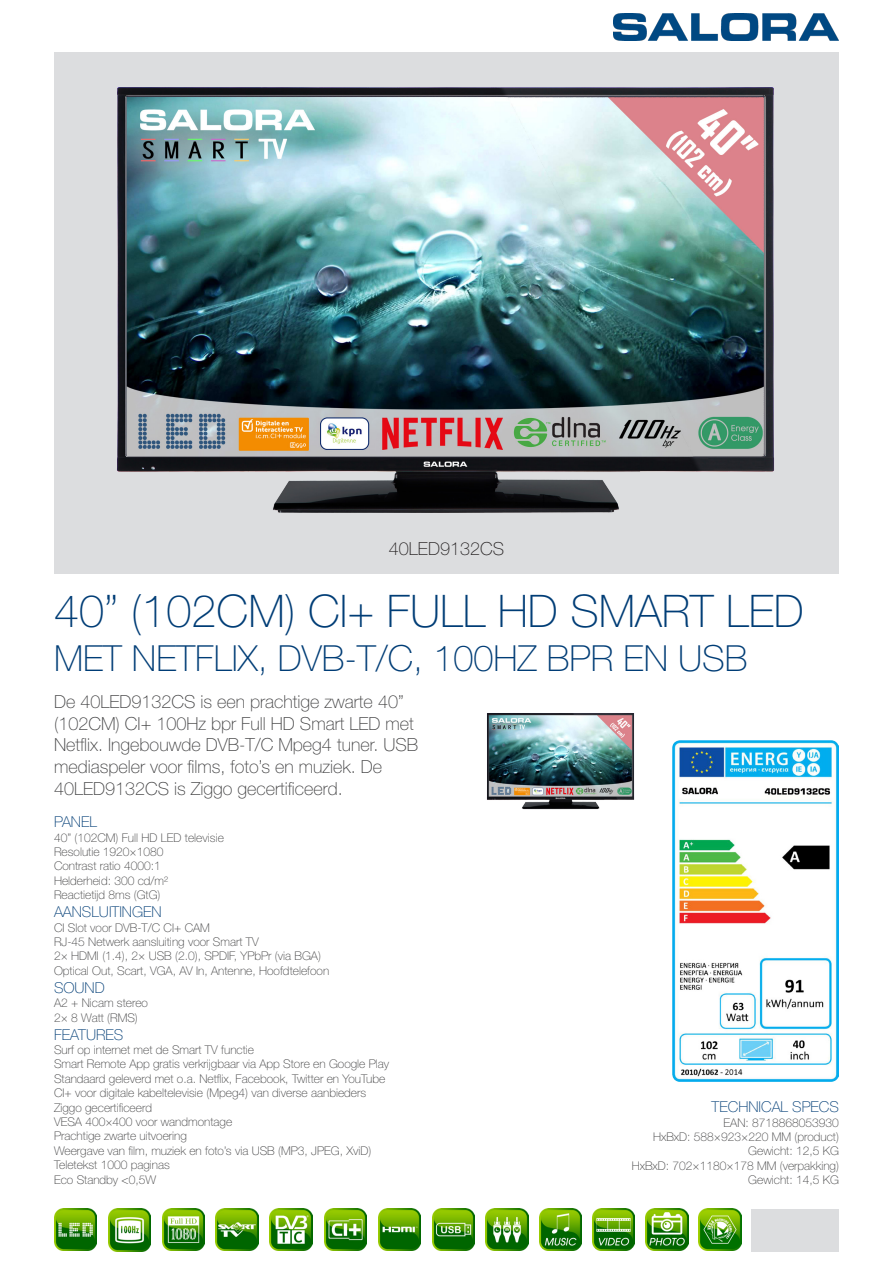
<style>
.page{position:relative;width:893px;height:1263px;background:#fff}
.page>*{position:absolute;margin:0;border:0;box-sizing:border-box;transform-origin:0 0}
.t1{font:100 45px "Helvetica Neue LT Std";color:#003d76}
.t2{font:100 36px "Helvetica Neue LT Std";color:#003d76}
.t3{font:100 18px/21.6px "Helvetica Neue LT Std";color:#3e3e3f}
.t4{font:100 18px "Helvetica Neue LT Std";color:#231f20}
.t5{font:100 15px "Helvetica Neue LT Std";color:#003d76}
.t6{font:100 12px "Helvetica Neue LT Std";color:#3e3e3f}
</style>
<div class="page">
<div style="left:54px;top:52px;width:784px;height:522px;background:#dcdddf"></div>
<div style="left:752px;top:1209px;width:87px;height:42px;background:#dcdddf"></div>
<img style="left:613px;top:14px;width:226px;height:27px">
<img style="left:117px;top:87px;width:658px;height:426px">
<img style="left:672px;top:740px;width:166px;height:341px">
<img style="left:486px;top:713px;width:149px;height:97px">
<img style="left:162px;top:1208px;width:43px;height:43px">
<img style="left:270px;top:1208px;width:42px;height:43px">
<img style="left:378px;top:1208px;width:43px;height:43px">
<img style="left:54px;top:1208px;width:43px;height:43px">
<img style="left:432px;top:1208px;width:43px;height:43px">
<img style="left:324px;top:1208px;width:43px;height:43px">
<img style="left:486px;top:1208px;width:42px;height:43px">
<img style="left:539px;top:1208px;width:43px;height:43px">
<img style="left:645px;top:1208px;width:43px;height:43px">
<img style="left:699px;top:1208px;width:42px;height:43px">
<img style="left:592px;top:1208px;width:43px;height:43px">
<img style="left:108px;top:1208px;width:43px;height:43px">
<img style="left:216px;top:1208px;width:42px;height:43px">
<p class="t4" style="left:389px;top:539px;width:117px">40LED9132CS</p>
<p class="t1" style="left:54px;top:586px;width:751px">40” (102CM) CI+ FULL HD SMART LED</p>
<p class="t2" style="left:54px;top:637px;width:695px">MET NETFLIX, DVB-T/C, 100HZ BPR EN USB</p>
<p class="t3" style="left:54px;top:691px;width:366px">De 40LED9132CS is een prachtige zwarte 40” (102CM) CI+ 100Hz bpr Full HD Smart LED met Netflix. Ingebouwde DVB-T/C Mpeg4 tuner. USB mediaspeler voor films, foto’s en muziek. De 40LED9132CS is Ziggo gecertificeerd.</p>
<p class="t5" style="left:54px;top:813px;width:45px">PANEL</p>
<p class="t6" style="left:54px;top:830px;width:171px">40” (102CM) Full HD LED televisie</p>
<p class="t6" style="left:54px;top:845px;width:111px">Resolutie 1920×1080</p>
<p class="t6" style="left:54px;top:859px;width:108px">Contrast ratio 4000:1</p>
<p class="t6" style="left:54px;top:874px;width:116px">Helderheid: 300 cd/m²</p>
<p class="t6" style="left:54px;top:888px;width:108px">Reactietijd 8ms (GtG)</p>
<p class="t5" style="left:54px;top:903px;width:109px">AANSLUITINGEN</p>
<p class="t6" style="left:54px;top:920px;width:157px">CI Slot voor DVB-T/C CI+ CAM</p>
<p class="t6" style="left:54px;top:935px;width:206px">RJ-45 Netwerk aansluiting voor Smart TV</p>
<p class="t6" style="left:54px;top:949px;width:268px">2× HDMI (1.4), 2× USB (2.0), SPDIF, YPbPr (via BGA)</p>
<p class="t6" style="left:54px;top:964px;width:277px">Optical Out, Scart, VGA, AV In, Antenne, Hoofdtelefoon</p>
<p class="t5" style="left:54px;top:979px;width:52px">SOUND</p>
<p class="t6" style="left:54px;top:996px;width:96px">A2 + Nicam stereo</p>
<p class="t6" style="left:54px;top:1010px;width:85px">2× 8 Watt (RMS)</p>
<p class="t5" style="left:54px;top:1026px;width:71px">FEATURES</p>
<p class="t6" style="left:54px;top:1043px;width:202px">Surf op internet met de Smart TV functie</p>
<p class="t6" style="left:54px;top:1057px;width:337px">Smart Remote App gratis verkrijgbaar via App Store en Google Play</p>
<p class="t6" style="left:54px;top:1072px;width:333px">Standaard geleverd met o.a. Netflix, Facebook, Twitter en YouTube</p>
<p class="t6" style="left:54px;top:1086px;width:314px">CI+ voor digitale kabeltelevisie (Mpeg4) van diverse aanbieders</p>
<p class="t6" style="left:54px;top:1100px;width:100px">Ziggo gecertificeerd</p>
<p class="t6" style="left:54px;top:1115px;width:180px">VESA 400×400 voor wandmontage</p>
<p class="t6" style="left:54px;top:1129px;width:134px">Prachtige zwarte uitvoering</p>
<p class="t6" style="left:54px;top:1144px;width:319px">Weergave van film, muziek en foto’s via USB (MP3, JPEG, XviD)</p>
<p class="t6" style="left:54px;top:1158px;width:117px">Teletekst 1000 paginas</p>
<p class="t6" style="left:54px;top:1172px;width:104px">Eco Standby &lt;0,5W</p>
<p class="t5" style="left:712px;top:1098px;width:129px">TECHNICAL SPECS</p>
<p class="t6" style="left:724px;top:1115px;width:117px">EAN: 8718868053930</p>
<p class="t6" style="left:653px;top:1130px;width:187px">HxBxD: 588×923×220 MM (product)</p>
<p class="t6" style="left:748px;top:1144px;width:92px">Gewicht: 12,5 KG</p>
<p class="t6" style="left:632px;top:1158px;width:209px">HxBxD: 702×1180×178 MM (verpakking)</p>
<p class="t6" style="left:748px;top:1173px;width:92px">Gewicht: 14,5 KG</p>
</div>
